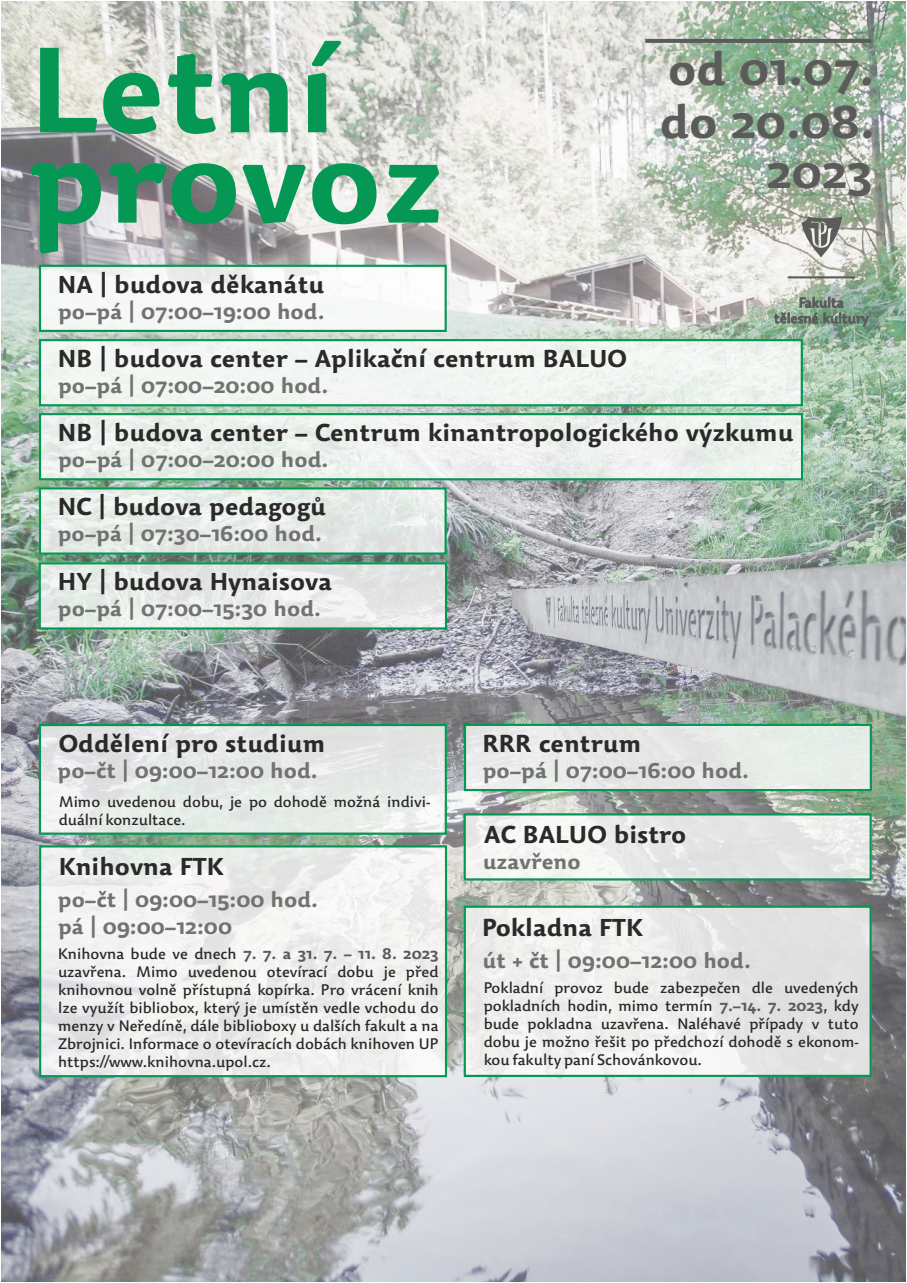
<style>
.page{position:relative;width:907px;height:1283px;background:#fff}
.page>*{position:absolute;margin:0;border:0;box-sizing:border-box;transform-origin:0 0}
.t1{font:700 118.95px/90.3px "Dederon SDOT";color:#049854}
.t2{font:700 45px/51.3px "Dederon SDOT";color:#5b5b5b;text-align:right}
.t3{font:700 24px "Dederon SDOT";color:#2b2a29}
.t4{font:700 21px/27.8px "Dederon SDOT";color:#727271}
.t5{font:500 15px/18.1px "Dederon SDOT";color:#2b2a29;text-align:justify}
.s1{font-weight:700;color:#5b5b5b}
</style>
<div class="page">
<img style="left:2px;top:2px;width:903px;height:1279px">
<svg style="left:643px;top:37px;width:229px;height:7px;background:#7e877e"></svg>
<svg style="left:786px;top:276px;width:69px;height:3px"></svg>
<svg style="left:773px;top:296px;width:96px;height:31px;background:#839a89"></svg>
<svg style="left:801px;top:216px;width:41px;height:41px"></svg>
<svg style="left:42px;top:266px;width:405px;height:65px"></svg>
<svg style="left:42px;top:727px;width:402px;height:105px;background:#e6e8e7"></svg>
<svg style="left:42px;top:848px;width:402px;height:226px;fill:#f0f0f0"></svg>
<svg style="left:466px;top:908px;width:402px;height:166px;fill:#ebebea"></svg>
<svg style="left:42px;top:342px;width:757px;height:61px;fill:#f2f6f2"></svg>
<svg style="left:42px;top:490px;width:401px;height:61px"></svg>
<svg style="left:42px;top:416px;width:757px;height:61px;fill:#edf1ee"></svg>
<svg style="left:42px;top:565px;width:402px;height:61px"></svg>
<div style="left:39px;top:265px;width:407px;height:67px;border:2px solid #049854"></div>
<div style="left:39px;top:724px;width:408px;height:111px;border:2px solid #049854"></div>
<div style="left:39px;top:845px;width:408px;height:232px;border:2px solid #049854"></div>
<div style="left:463px;top:905px;width:408px;height:172px;border:2px solid #049854"></div>
<div style="left:39px;top:339px;width:763px;height:67px;border:2px solid #049854"></div>
<div style="left:39px;top:487px;width:407px;height:67px;border:2px solid #049854"></div>
<div style="left:39px;top:413px;width:763px;height:67px;border:2px solid #049854"></div>
<div style="left:39px;top:562px;width:408px;height:67px;border:2px solid #049854"></div>
<svg style="left:467px;top:727px;width:401px;height:61px;background:#e7e9e7"></svg>
<svg style="left:466px;top:816px;width:402px;height:61px"></svg>
<div style="left:464px;top:724px;width:407px;height:67px;border:2px solid #049854"></div>
<div style="left:463px;top:813px;width:408px;height:67px;border:2px solid #049854"></div>
<h1 class="t1" style="left:28px;top:57px;width:417px">Letní provoz</h1>
<h2 class="t2" style="left:659px;top:48px;width:216px">od 01.07. do 20.08.<br>2023</h2>
<h3 class="t3" style="left:58px;top:275px;width:268px">NA | budova děkanátu</h3>
<h3 class="t4" style="left:58px;top:300px;width:268px">po–pá | 07:00–19:00 hod.</h3>
<h3 class="t3" style="left:58px;top:348px;width:570px">NB | budova center – Aplikační centrum BALUO</h3>
<h3 class="t4" style="left:58px;top:374px;width:271px">po–pá | 07:00–20:00 hod.</h3>
<h3 class="t3" style="left:58px;top:423px;width:737px">NB | budova center – Centrum kinantropologického výzkumu</h3>
<h3 class="t4" style="left:58px;top:448px;width:271px">po–pá | 07:00–20:00 hod.</h3>
<h3 class="t3" style="left:58px;top:497px;width:270px">NC | budova pedagogů</h3>
<h3 class="t4" style="left:58px;top:522px;width:266px">po–pá | 07:30–16:00 hod.</h3>
<h3 class="t3" style="left:58px;top:571px;width:276px">HY | budova Hynaisova</h3>
<h3 class="t4" style="left:58px;top:597px;width:264px">po–pá | 07:00–15:30 hod.</h3>
<h3 class="t3" style="left:59px;top:733px;width:268px">Oddělení pro studium</h3>
<h3 class="t4" style="left:58px;top:758px;width:261px">po–čt | 09:00–12:00 hod.</h3>
<p class="t5" style="left:59px;top:793px;width:373px">Mimo uvedenou dobu, je po dohodě možná indivi&shy;duální konzultace.</p>
<h3 class="t3" style="left:59px;top:857px;width:166px">Knihovna FTK</h3>
<h3 class="t4" style="left:58px;top:887px;width:262px">po–čt | 09:00–15:00 hod. pá | 09:00–12:00</h3>
<p class="t5" style="left:58px;top:945px;width:382px">Knihovna bude ve dnech <span class="s1">7. 7. a 31. 7. – 11. 8. 2023 </span>uzavřena. Mimo uvedenou otevírací dobu je před knihovnou volně přístupná kopírka. Pro vrácení knih lze využít bibliobox, který je umístěn vedle vchodu do menzy v Neředíně, dále biblioboxy u dalších fakult a na Zbrojnici. Informace o otevíracích dobách knihoven UP https://www.knihovna.upol.cz.</p>
<h3 class="t3" style="left:482px;top:733px;width:160px">RRR centrum</h3>
<h3 class="t4" style="left:482px;top:758px;width:268px">po–pá | 07:00–16:00 hod.</h3>
<h3 class="t3" style="left:484px;top:825px;width:203px">AC BALUO bistro</h3>
<h3 class="t4" style="left:482px;top:850px;width:99px">uzavřeno</h3>
<h3 class="t3" style="left:482px;top:917px;width:162px">Pokladna FTK</h3>
<h3 class="t4" style="left:482px;top:949px;width:270px">út + čt | 09:00–12:00 hod.</h3>
<p class="t5" style="left:483px;top:979px;width:376px">Pokladní provoz bude zabezpečen dle uvedených pokladních hodin, mimo termín <span class="s1">7.–14. 7. 2023</span>, kdy bude pokladna uzavřena. Naléhavé případy v tuto dobu je možno řešit po předchozí dohodě s ekonom&shy;kou fakulty paní Schovánkovou.</p>
</div>
